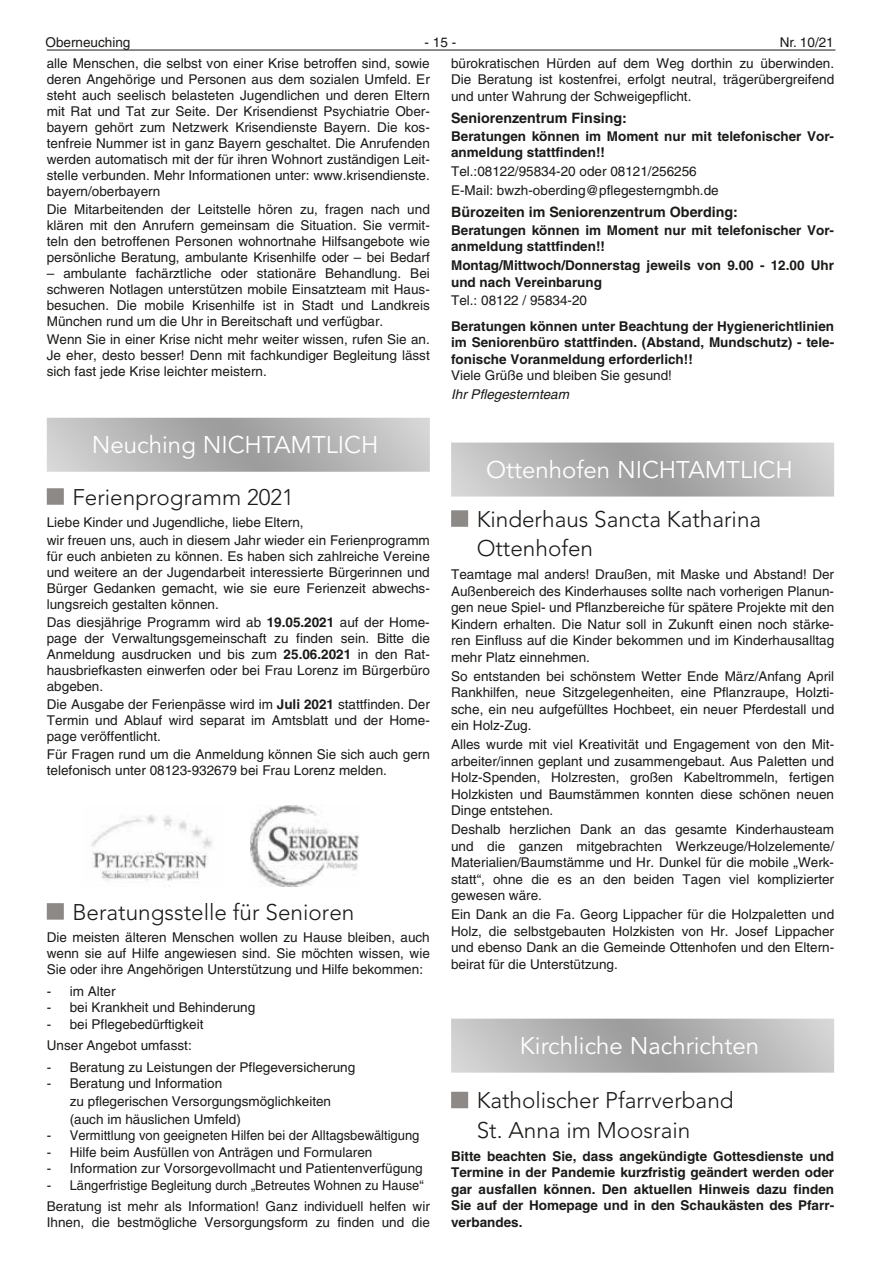
<style>
.page{position:relative;width:881px;height:1263px;background:#fff}
.page>*{position:absolute;margin:0;border:0;box-sizing:border-box;transform-origin:0 0}
.t1{font:24px "Avenir LT Book 5";color:#fff}
.t2{font:24px "Avenir LT";color:#fff}
.t3{font:24px "Avenir LT Book 6";color:#fff}
.t4{font:300 22.5px/29.2px "Avenir LT";color:#1a1a18}
.t5{font:700 14.25px "Helvetica LT";color:#1a1a18}
.t6{font:13.5px/16px "Helvetica LT";color:#1a1a18;text-align:justify}
.t7{font:700 13.5px/16.6px "Helvetica LT";color:#1a1a18}
.t8{font:italic 13.5px "Helvetica LT";color:#1a1a18}
.s1{font-weight:700}
</style>
<div class="page">
<hr style="left:47px;top:50px;width:788px;height:1px;background:#1a1a18">
<div style="left:451px;top:510px;width:17px;height:17px;background:#8d8987"></div>
<div style="left:451px;top:1092px;width:17px;height:16px;background:#8d8987"></div>
<svg style="left:451px;top:443px;width:382px;height:54px;background:#b6b6b6"></svg>
<svg style="left:451px;top:1019px;width:382px;height:54px;background:#b6b6b6"></svg>
<div style="left:47px;top:488px;width:17px;height:17px;background:#8d8987"></div>
<div style="left:47px;top:903px;width:17px;height:17px;background:#8d8987"></div>
<svg style="left:47px;top:418px;width:382px;height:54px;background:#b6b6b6"></svg>
<img style="left:250px;top:805px;width:109px;height:81px">
<img style="left:91px;top:814px;width:121px;height:72px">
<p class="t6" style="left:45px;top:34px;width:86px">Oberneuching</p>
<p class="t6" style="left:424px;top:34px;width:33px">- 15 -</p>
<p class="t6" style="left:451px;top:31px;width:384px;line-height:21.3px;text-align:right">Nr. 10/21<br>bürokratischen Hürden auf dem Weg dorthin zu überwinden.</p>
<p class="t6" style="left:451px;top:71px;width:384px;line-height:16.6px">Die Beratung ist kostenfrei, erfolgt neutral, trägerübergreifend und unter Wahrung der Schweigepflicht.</p>
<p class="t5" style="left:451px;top:110px;width:177px">Seniorenzentrum Finsing:</p>
<p class="t7" style="left:451px;top:128px;width:384px">Beratungen können im Moment nur mit telefonischer Vor&shy;anmeldung stattfinden!!</p>
<p class="t6" style="left:451px;top:162px;width:269px;line-height:18.8px">Tel.:08122/95834-20 oder 08121/256256<br>E-Mail: bwzh-oberding@pflegesterngmbh.de</p>
<p class="t5" style="left:451px;top:203px;width:288px">Bürozeiten im Seniorenzentrum Oberding:</p>
<p class="t7" style="left:451px;top:221px;width:384px">Beratungen können im Moment nur mit telefonischer Vor&shy;anmeldung stattfinden!!</p>
<p class="t7" style="left:451px;top:257px;width:384px">Montag/Mittwoch/Donnerstag jeweils von 9.00 - 12.00 Uhr und nach Vereinbarung</p>
<p class="t6" style="left:451px;top:292px;width:137px">Tel.: 08122 / 95834-20</p>
<p class="t7" style="left:451px;top:317px;width:384px;text-align:justify">Beratungen können unter Beachtung der Hygienerichtlinien im Seniorenbüro stattfinden. (Abstand, Mundschutz) - tele&shy;fonische Voranmeldung erforderlich!!</p>
<p class="t6" style="left:451px;top:368px;width:222px">Viele Grüße und bleiben Sie gesund!</p>
<p class="t8" style="left:451px;top:387px;width:119px">Ihr Pflegesternteam</p>
<p class="t6" style="left:47px;top:55px;width:384px">alle Menschen, die selbst von einer Krise betroffen sind, sowie deren Angehörige und Personen aus dem sozialen Umfeld. Er steht auch seelisch belasteten Jugendlichen und deren Eltern mit Rat und Tat zur Seite. Der Krisendienst Psychiatrie Ober&shy;bayern gehört zum Netzwerk Krisendienste Bayern. Die kos&shy;tenfreie Nummer ist in ganz Bayern geschaltet. Die Anrufenden werden automatisch mit der für ihren Wohnort zuständigen Leit&shy;stelle verbunden. Mehr Informationen unter: www.krisendienste. bayern/oberbayern</p>
<p class="t6" style="left:47px;top:201px;width:384px">Die Mitarbeitenden der Leitstelle hören zu, fragen nach und klären mit den Anrufern gemeinsam die Situation. Sie vermit&shy;teln den betroffenen Personen wohnortnahe Hilfsangebote wie persönliche Beratung, ambulante Krisenhilfe oder – bei Bedarf</p>
<p class="t6" style="left:47px;top:265px;width:384px">– ambulante fachärztliche oder stationäre Behandlung. Bei schweren Notlagen unterstützen mobile Einsatzteam mit Haus&shy;besuchen. Die mobile Krisenhilfe ist in Stadt und Landkreis München rund um die Uhr in Bereitschaft und verfügbar.</p>
<p class="t6" style="left:47px;top:331px;width:384px">Wenn Sie in einer Krise nicht mehr weiter wissen, rufen Sie an.<br>Je eher, desto besser! Denn mit fachkundiger Begleitung lässt sich fast jede Krise leichter meistern.</p>
<h1 class="t3" style="left:92px;top:431px;width:288px">Neuching NICHTAMTLICH</h1>
<h2 class="t4" style="left:72px;top:482px;width:223px">Ferienprogramm 2021</h2>
<p class="t6" style="left:47px;top:513px;width:384px;line-height:18.1px">Liebe Kinder und Jugendliche, liebe Eltern,<br>wir freuen uns, auch in diesem Jahr wieder ein Ferienprogramm</p>
<p class="t6" style="left:47px;top:548px;width:384px">für euch anbieten zu können. Es haben sich zahlreiche Vereine und weitere an der Jugendarbeit interessierte Bürgerinnen und Bürger Gedanken gemacht, wie sie eure Ferienzeit abwechs&shy;lungsreich gestalten können.</p>
<p class="t6" style="left:47px;top:614px;width:384px">Das diesjährige Programm wird ab <span class="s1">19.05.2021</span> auf der Home&shy;page der Verwaltungsgemeinschaft zu finden sein. Bitte die Anmeldung ausdrucken und bis zum <span class="s1">25.06.2021</span> in den Rat&shy;hausbriefkasten einwerfen oder bei Frau Lorenz im Bürgerbüro abgeben.</p>
<p class="t6" style="left:47px;top:696px;width:384px">Die Ausgabe der Ferienpässe wird im <span class="s1">Juli 2021</span> stattfinden. Der Termin und Ablauf wird separat im Amtsblatt und der Home&shy;page veröffentlicht.</p>
<p class="t6" style="left:47px;top:747px;width:384px">Für Fragen rund um die Anmeldung können Sie sich auch gern telefonisch unter 08123-932679 bei Frau Lorenz melden.</p>
<h2 class="t4" style="left:72px;top:897px;width:283px">Beratungsstelle für Senioren</h2>
<p class="t6" style="left:47px;top:929px;width:384px">Die meisten älteren Menschen wollen zu Hause bleiben, auch wenn sie auf Hilfe angewiesen sind. Sie möchten wissen, wie Sie oder ihre Angehörigen Unterstützung und Hilfe bekommen:</p>
<p class="t6" style="left:47px;top:983px;width:70px">- im Alter</p>
<p class="t6" style="left:47px;top:999px;width:210px">- bei Krankheit und Behinderung</p>
<p class="t6" style="left:47px;top:1013px;width:158px;line-height:21.1px">- bei Pflegebedürftigkeit<br>Unser Angebot umfasst:</p>
<p class="t6" style="left:47px;top:1059px;width:310px">- Beratung zu Leistungen der Pflegeversicherung</p>
<p class="t6" style="left:70px;top:1074px;width:263px;line-height:17.9px;text-align:left;text-indent:-23px">- Beratung und Information<br>zu pflegerischen Versorgungsmöglichkeiten (auch im häuslichen Umfeld)</p>
<p class="t6" style="left:47px;top:1127px;width:374px">- Vermittlung von geeigneten Hilfen bei der Alltagsbewältigung</p>
<p class="t6" style="left:47px;top:1144px;width:327px">- Hilfe beim Ausfüllen von Anträgen und Formularen</p>
<p class="t6" style="left:47px;top:1160px;width:377px">- Information zur Vorsorgevollmacht und Patientenverfügung</p>
<p class="t6" style="left:47px;top:1174px;width:384px;line-height:21.1px">- Längerfristige Begleitung durch „Betreutes Wohnen zu Hause“<br>Beratung ist mehr als Information! Ganz individuell helfen wir</p>
<p class="t6" style="left:47px;top:1214px;width:384px">Ihnen, die bestmögliche Versorgungsform zu finden und die</p>
<h1 class="t1" style="left:486px;top:456px;width:308px">Ottenhofen NICHTAMTLICH</h1>
<h2 class="t4" style="left:476px;top:504px;width:286px">Kinderhaus Sancta Katharina<br>Ottenhofen</h2>
<p class="t6" style="left:451px;top:566px;width:384px;line-height:16.6px">Teamtage mal anders! Draußen, mit Maske und Abstand! Der Außenbereich des Kinderhauses sollte nach vorherigen Planun&shy;gen neue Spiel- und Pflanzbereiche für spätere Projekte mit den Kindern erhalten. Die Natur soll in Zukunft einen noch stärke&shy;ren Einfluss auf die Kinder bekommen und im Kinderhausalltag mehr Platz einnehmen.</p>
<p class="t6" style="left:451px;top:668px;width:384px;line-height:16.6px">So entstanden bei schönstem Wetter Ende März/Anfang April Rankhilfen, neue Sitzgelegenheiten, eine Pflanzraupe, Holzti&shy;sche, ein neu aufgefülltes Hochbeet, ein neuer Pferdestall und ein Holz-Zug.</p>
<p class="t6" style="left:451px;top:736px;width:384px;line-height:16.6px">Alles wurde mit viel Kreativität und Engagement von den Mit&shy;arbeiter/innen geplant und zusammengebaut. Aus Paletten und Holz-Spenden, Holzresten, großen Kabeltrommeln, fertigen Holzkisten und Baumstämmen konnten diese schönen neuen Dinge entstehen.</p>
<p class="t6" style="left:451px;top:821px;width:384px;line-height:16.6px">Deshalb herzlichen Dank an das gesamte Kinderhausteam und die ganzen mitgebrachten Werkzeuge/Holzelemente/ Materialien/Baumstämme und Hr. Dunkel für die mobile „Werk&shy;statt“, ohne die es an den beiden Tagen viel komplizierter gewesen wäre.</p>
<p class="t6" style="left:451px;top:906px;width:384px;line-height:16.6px">Ein Dank an die Fa. Georg Lippacher für die Holzpaletten und Holz, die selbstgebauten Holzkisten von Hr. Josef Lippacher und ebenso Dank an die Gemeinde Ottenhofen und den Eltern&shy;beirat für die Unterstützung.</p>
<h1 class="t2" style="left:519px;top:1032px;width:241px">Kirchliche Nachrichten</h1>
<h2 class="t4" style="left:476px;top:1086px;width:258px">Katholischer Pfarrverband<br>St. Anna im Moosrain</h2>
<p class="t7" style="left:451px;top:1147px;width:384px;text-align:justify">Bitte beachten Sie, dass angekündigte Gottesdienste und Termine in der Pandemie kurzfristig geändert werden oder gar ausfallen können. Den aktuellen Hinweis dazu finden Sie auf der Homepage und in den Schaukästen des Pfarr&shy;verbandes.</p>
</div>
